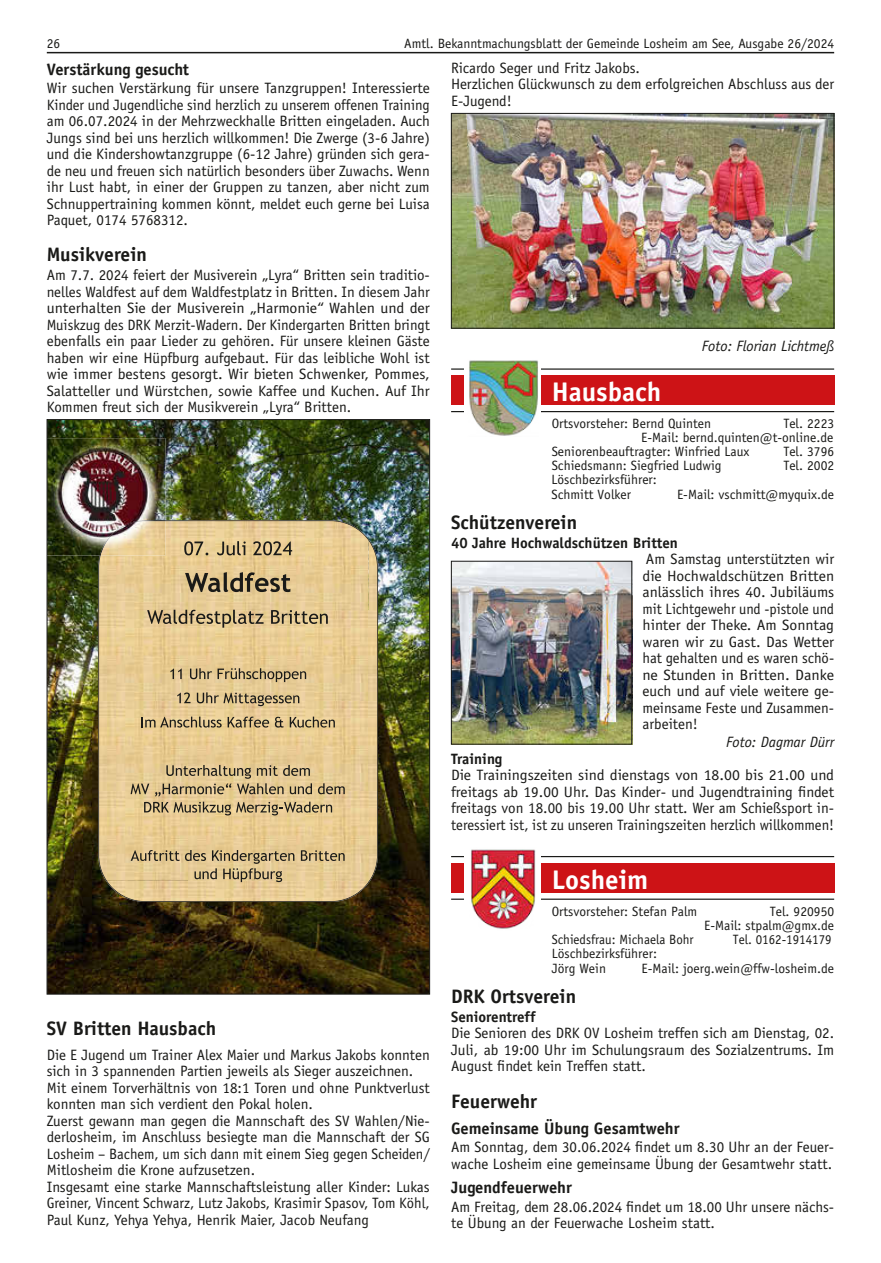
<style>
.page{position:relative;width:881px;height:1263px;background:#fff}
.page>*{position:absolute;margin:0;border:0;box-sizing:border-box;transform-origin:0 0}
.t1{font:700 27px "Officina Sans LT";color:#fff}
.t2{font:700 19.5px "Officina Sans LT";color:#1a1a18}
.t3{font:700 16.5px "Officina Sans LT";color:#1a1a18}
.t4{font:15px/16.5px "Officina Sans LT";color:#1a1a18}
.t5{font:15px/16.5px "Officina Sans LT";color:#1a1a18;text-align:justify;scale:1.05 1}
.t6{font:700 15px "Officina Sans LT";color:#1a1a18}
.t7{font:italic 15px "Officina Sans LT";color:#1a1a18}
.t8{font:13.5px/14.2px "Officina Sans";color:#1a1a18}
.t9{font:13.5px "Officina Sans LT";color:#1a1a18}
.t10{font:13.5px "Officina Sans";color:#1a1a18;scale:.96 1}
</style>
<div class="page">
<hr style="left:47px;top:52px;width:786px;height:1px;background:#1a1a18">
<img style="left:453px;top:115px;width:378px;height:211px">
<div style="left:451px;top:113px;width:382px;height:215px;border:1px solid #1a1a18"></div>
<div style="left:451px;top:375px;width:382px;height:30px;background:#cd1316"></div>
<hr style="left:451px;top:411px;width:382px;height:1px;background:#1a1a18">
<hr style="left:451px;top:368px;width:382px;height:2px;background:#1a1a18">
<div style="left:464px;top:359px;width:76px;height:83px;background:#fff"></div>
<img style="left:469px;top:360px;width:69px;height:76px">
<img style="left:453px;top:563px;width:176px;height:179px">
<div style="left:451px;top:561px;width:180px;height:183px;border:1px solid #1a1a18"></div>
<div style="left:451px;top:863px;width:382px;height:30px;background:#cd1316"></div>
<hr style="left:451px;top:898px;width:382px;height:2px;background:#1a1a18">
<hr style="left:451px;top:856px;width:382px;height:1px;background:#1a1a18">
<div style="left:464px;top:847px;width:76px;height:83px;background:#fff"></div>
<img style="left:471px;top:849px;width:65px;height:80px">
<img style="left:429px;top:555px;width:1px;height:215px">
<img style="left:49px;top:421px;width:378px;height:571px">
<svg style="left:98px;top:520px;width:279px;height:382px;background:#e3c891"></svg>
<svg style="left:184px;top:541px;width:24px;height:14px"></svg>
<svg style="left:217px;top:541px;width:28px;height:14px"></svg>
<svg style="left:253px;top:541px;width:39px;height:14px"></svg>
<svg style="left:185px;top:572px;width:105px;height:20px;background:#938361"></svg>
<svg style="left:147px;top:610px;width:116px;height:18px;background:#b29d75"></svg>
<svg style="left:271px;top:610px;width:57px;height:14px"></svg>
<svg style="left:170px;top:668px;width:12px;height:11px"></svg>
<svg style="left:190px;top:668px;width:116px;height:14px;background:#b6a076"></svg>
<svg style="left:177px;top:692px;width:13px;height:11px"></svg>
<svg style="left:197px;top:692px;width:102px;height:14px"></svg>
<svg style="left:141px;top:717px;width:80px;height:10px"></svg>
<svg style="left:227px;top:717px;width:42px;height:10px"></svg>
<svg style="left:275px;top:717px;width:8px;height:10px"></svg>
<svg style="left:289px;top:717px;width:46px;height:10px"></svg>
<svg style="left:130px;top:784px;width:19px;height:10px"></svg>
<svg style="left:155px;top:765px;width:157px;height:31px;background:#bfa97d"></svg>
<svg style="left:318px;top:783px;width:26px;height:11px"></svg>
<svg style="left:144px;top:802px;width:188px;height:13px;background:#b39e75"></svg>
<svg style="left:131px;top:850px;width:48px;height:11px"></svg>
<svg style="left:301px;top:850px;width:43px;height:11px"></svg>
<svg style="left:185px;top:850px;width:109px;height:32px;background:#bfa87c"></svg>
<img style="left:49px;top:438px;width:116px;height:117px">
<img style="left:100px;top:520px;width:65px;height:35px">
<p class="t9" style="left:47px;top:35px;width:15px">26</p>
<p class="t9" style="left:404px;top:35px;width:431px">Amtl. Bekanntmachungsblatt der Gemeinde Losheim am See, Ausgabe 26/2024</p>
<p class="t4" style="left:451px;top:60px;width:384px">Ricardo Seger und Fritz Jakobs.<br>Herzlichen Glückwunsch zu dem erfolgreichen Abschluss aus der<br>E-Jugend!</p>
<p class="t3" style="left:47px;top:59px;width:144px">Verstärkung gesucht</p>
<p class="t4" style="left:47px;top:80px;width:384px;text-align:justify">Wir suchen Verstärkung für unsere Tanzgruppen! Interessierte Kinder und Jugendliche sind herzlich zu unserem offenen Training am 06.07.2024 in der Mehrzweckhalle Britten eingeladen. Auch Jungs sind bei uns herzlich willkommen! Die Zwerge (3-6 Jahre) und die Kindershowtanzgruppe (6-12 Jahre) gründen sich gera&shy;de neu und freuen sich natürlich besonders über Zuwachs. Wenn ihr Lust habt, in einer der Gruppen zu tanzen, aber nicht zum Schnuppertraining kommen könnt, meldet euch gerne bei Luisa Paquet, 0174 5768312.</p>
<h2 class="t2" style="left:47px;top:243px;width:102px">Musikverein</h2>
<p class="t4" style="left:47px;top:267px;width:384px;text-align:justify">Am 7.7. 2024 feiert der Musiverein „Lyra“ Britten sein traditio&shy;nelles Waldfest auf dem Waldfestplatz in Britten. In diesem Jahr unterhalten Sie der Musiverein „Harmonie“ Wahlen und der Muiskzug des DRK Merzit-Wadern. Der Kindergarten Britten bringt ebenfalls ein paar Lieder zu gehören. Für unsere kleinen Gäste haben wir eine Hüpfburg aufgebaut. Für das leibliche Wohl ist wie immer bestens gesorgt. Wir bieten Schwenker, Pommes, Salatteller und Würstchen, sowie Kaffee und Kuchen. Auf Ihr Kommen freut sich der Musikverein „Lyra“ Britten.</p>
<p class="t7" style="left:701px;top:337px;width:134px">Foto: Florian Lichtmeß</p>
<h1 class="t1" style="left:551px;top:375px;width:111px">Hausbach</h1>
<p class="t8" style="left:551px;top:416px;width:161px">Ortsvorsteher: Bernd Quinten</p>
<p class="t8" style="left:783px;top:416px;width:52px">Tel. 2223</p>
<p class="t8" style="left:641px;top:430px;width:194px">E-Mail: bernd.quinten@t-online.de</p>
<p class="t8" style="left:551px;top:444px;width:199px">Seniorenbeauftragter: Winfried Laux</p>
<p class="t8" style="left:783px;top:444px;width:52px">Tel. 3796</p>
<p class="t8" style="left:551px;top:458px;width:171px">Schiedsmann: Siegfried Ludwig</p>
<p class="t8" style="left:783px;top:458px;width:52px">Tel. 2002</p>
<p class="t8" style="left:551px;top:473px;width:107px">Löschbezirksführer:<br>Schmitt Volker</p>
<p class="t8" style="left:676px;top:487px;width:158px">E-Mail: vschmitt@myquix.de</p>
<h2 class="t2" style="left:451px;top:510px;width:128px">Schützenverein</h2>
<p class="t6" style="left:451px;top:533px;width:228px">40 Jahre Hochwaldschützen Britten</p>
<p class="t4" style="left:642px;top:551px;width:193px;text-align:justify">Am Samstag unterstützten wir die Hochwaldschützen Britten anlässlich ihres 40. Jubiläums mit Lichtgewehr und -pistole und hinter der Theke. Am Sonntag waren wir zu Gast. Das Wetter hat gehalten und es waren schö&shy;ne Stunden in Britten. Danke euch und auf viele weitere ge&shy;meinsame Feste und Zusammen&shy;arbeiten!</p>
<p class="t7" style="left:725px;top:733px;width:109px">Foto: Dagmar Dürr</p>
<p class="t6" style="left:451px;top:749px;width:53px">Training</p>
<p class="t5" style="left:451px;top:767px;width:366px">Die Trainingszeiten sind dienstags von 18.00 bis 21.00 und freitags ab 19.00 Uhr. Das Kinder- und Jugendtraining findet freitags von 18.00 bis 19.00 Uhr statt. Wer am Schießsport in&shy;teressiert ist, ist zu unseren Trainingszeiten herzlich willkommen!</p>
<h1 class="t1" style="left:551px;top:862px;width:98px">Losheim</h1>
<h2 class="t2" style="left:47px;top:1016px;width:171px">SV Britten Hausbach</h2>
<p class="t4" style="left:47px;top:1046px;width:384px">Die E Jugend um Trainer Alex Maier und Markus Jakobs konnten sich in 3 spannenden Partien jeweils als Sieger auszeichnen.<br>Mit einem Torverhältnis von 18:1 Toren und ohne Punktverlust konnten man sich verdient den Pokal holen.<br>Zuerst gewann man gegen die Mannschaft des SV Wahlen/Nie&shy;derlosheim, im Anschluss besiegte man die Mannschaft der SG Losheim – Bachem, um sich dann mit einem Sieg gegen Scheiden/ Mitlosheim die Krone aufzusetzen.<br>Insgesamt eine starke Mannschaftsleistung aller Kinder: Lukas Greiner, Vincent Schwarz, Lutz Jakobs, Krasimir Spasov, Tom Köhl, Paul Kunz, Yehya Yehya, Henrik Maier, Jacob Neufang</p>
<p class="t8" style="left:551px;top:904px;width:147px">Ortsvorsteher: Stefan Palm</p>
<p class="t8" style="left:703px;top:904px;width:131px;text-align:right">Tel. 920950<br>E-Mail: stpalm@gmx.de</p>
<p class="t10" style="left:551px;top:932px;width:149px">Schiedsfrau: Michaela Bohr</p>
<p class="t10" style="left:732px;top:932px;width:104px">Tel. 0162-1914179</p>
<p class="t8" style="left:551px;top:947px;width:107px">Löschbezirksführer:<br>Jörg Wein</p>
<p class="t8" style="left:641px;top:961px;width:194px">E-Mail: joerg.wein@ffw-losheim.de</p>
<h2 class="t2" style="left:451px;top:984px;width:126px">DRK Ortsverein</h2>
<p class="t6" style="left:451px;top:1007px;width:86px">Seniorentreff</p>
<p class="t4" style="left:451px;top:1025px;width:384px;text-align:justify">Die Senioren des DRK OV Losheim treffen sich am Dienstag, 02.<br>Juli, ab 19:00 Uhr im Schulungsraum des Sozialzentrums. Im August findet kein Treffen statt.</p>
<h2 class="t2" style="left:451px;top:1089px;width:87px">Feuerwehr</h2>
<p class="t3" style="left:451px;top:1118px;width:230px">Gemeinsame Übung Gesamtwehr</p>
<p class="t4" style="left:451px;top:1139px;width:384px">Am Sonntag, dem 30.06.2024 findet um 8.30 Uhr an der Feuer&shy;wache Losheim eine gemeinsame Übung der Gesamtwehr statt.</p>
<p class="t3" style="left:451px;top:1177px;width:122px">Jugendfeuerwehr</p>
<p class="t4" style="left:451px;top:1198px;width:384px">Am Freitag, dem 28.06.2024 findet um 18.00 Uhr unsere nächs&shy;te Übung an der Feuerwache Losheim statt.</p>
</div>
